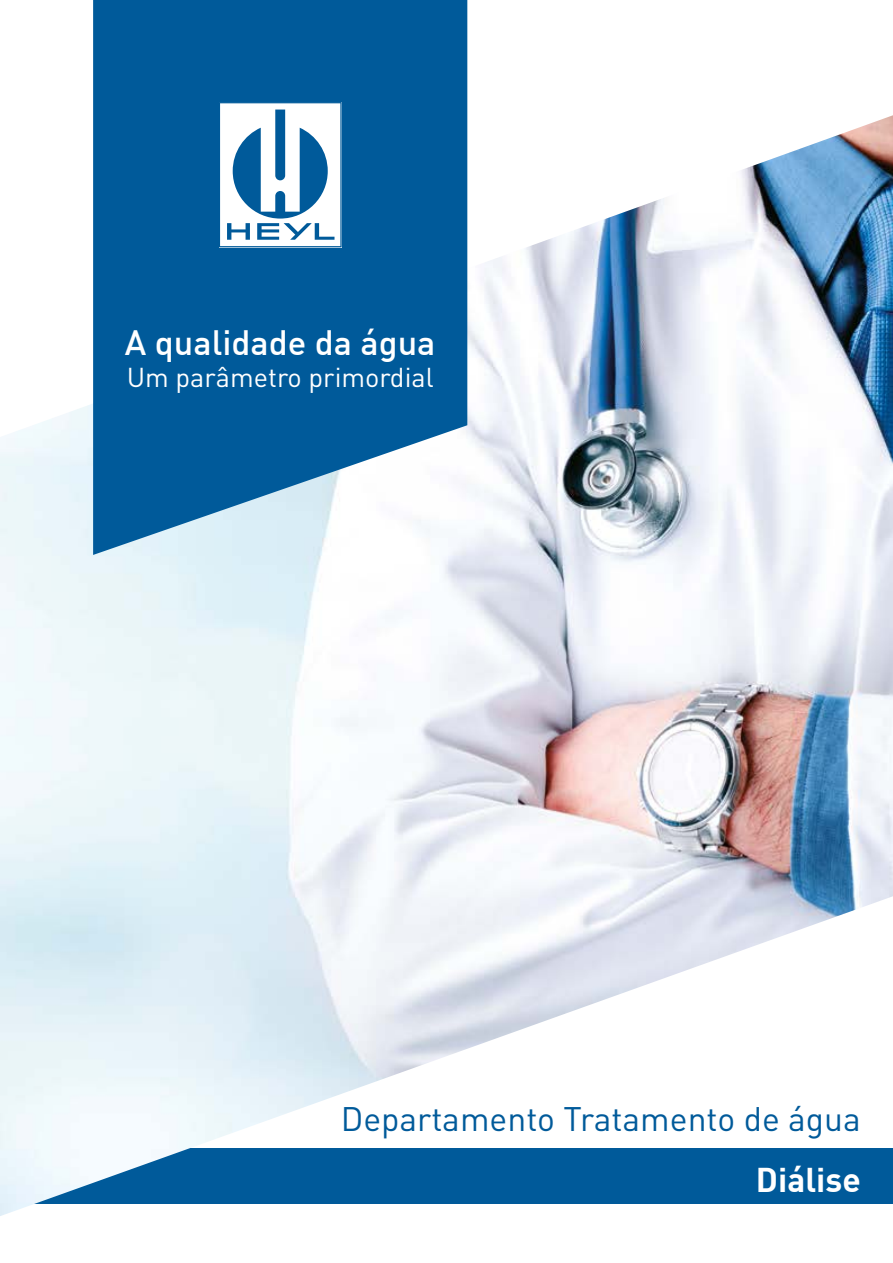
<style>
.page{position:relative;width:893px;height:1263px;background:#fff}
.page>*{position:absolute;margin:0;border:0;box-sizing:border-box;transform-origin:0 0}
.t1{font:500 34.5px "DIN";color:#fff}
.t2{font:33.6px "DIN";color:#005a9a}
.t3{font:700 33.6px "DIN";color:#fff}
.t4{font:27px "DIN";color:#fff}
</style>
<div class="page">
<img style="left:0;top:115px;width:893px;height:1101px">
<svg style="left:93px;top:0;width:374px;height:555px;background:#1e6ea6"></svg>
<svg style="left:219px;top:102px;width:123px;height:145px"></svg>
<p class="t1" style="left:125px;top:320px;width:312px">A qualidade da água</p>
<p class="t4" style="left:127px;top:361px;width:309px">Um parâmetro primordial</p>
<p class="t2" style="left:341px;top:1098px;width:522px">Departamento Tratamento de água</p>
<p class="t3" style="left:756px;top:1158px;width:106px">Diálise</p>
</div>
